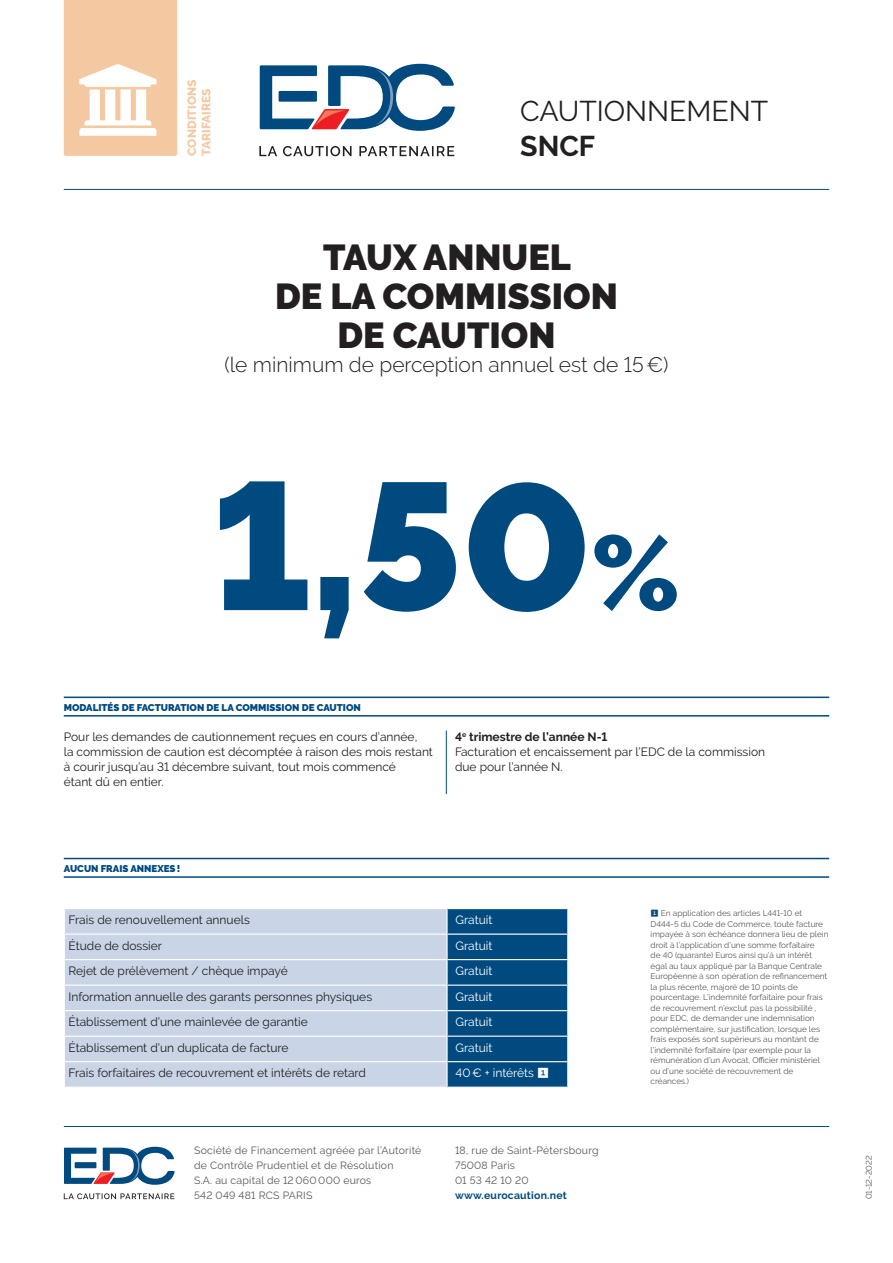
<style>
.page{position:relative;width:893px;height:1263px;background:#fff}
.page>*{position:absolute;margin:0;border:0;box-sizing:border-box;transform-origin:0 0}
.Titre-EDC-1{font:900 180px "Raleway";color:#004a7f}
.Titre-EDC-1-2{font:900 36px/39px "Raleway";color:#231f20;text-align:center}
.Titre-EDC-Petit{font:28.5px "Raleway";color:#231f20}
.Titre-EDC-Petit-2{font:700 28.5px "Raleway";color:#231f20}
.Chapo-EDC{font:300 21px "Raleway";color:#231f20}
.Texte-Encadré-EDC{font:12px/15px "Raleway";color:#231f20}
.Texte-Encadré-EDC-2{font:12px "Raleway";color:#fff}
.Texte-Encadré-EDC-3{font:700 12px "Raleway";color:#231f20}
.Texte-Courant-EDC{font:800 12px "Raleway";letter-spacing:.01em;color:#f4c8a1}
.Texte-infos-EDC{font:10.5px "Raleway";letter-spacing:.02em;color:#57585a}
.Texte-infos-EDC-2{font:700 10.5px "Raleway";letter-spacing:.02em;color:#004a7f}
.Titre-Encadré-EDC{font:900 9.75px "Raleway";color:#004a7f}
.Texte-mentions{font:8.25px/10.5px "Raleway";color:#57585a}
.s1{font-size:105px}
.s2{font-family:"Whitney Index Black Square Bd"}
.s3{font-family:"Whitney Index Black Square Bd";color:#004a7f}
</style>
<div class="page">
<hr style="left:64px;top:696px;width:765px;height:2px;background:#004a7f">
<hr style="left:64px;top:715px;width:765px;height:1px;background:#004a7f">
<hr style="left:64px;top:189px;width:765px;height:1px;background:#004a7f">
<hr style="left:446px;top:730px;width:1px;height:64px;background:#004a7f">
<hr style="left:64px;top:1126px;width:765px;height:1px;background:#004a7f">
<hr style="left:64px;top:858px;width:765px;height:1px;background:#004a7f">
<hr style="left:64px;top:876px;width:765px;height:2px;background:#004a7f">
<div style="left:64px;top:908px;width:383px;height:26px;background:#c9d5e6"></div>
<div style="left:65px;top:935px;width:381px;height:152px;background:#c9d5e6"></div>
<hr style="left:64px;top:908px;width:383px;height:1px;background:#fff">
<hr style="left:446px;top:909px;width:2px;height:24px;background:#fff">
<hr style="left:64px;top:933px;width:383px;height:2px;background:#fff">
<hr style="left:64px;top:959px;width:383px;height:1px;background:#fff">
<hr style="left:64px;top:984px;width:383px;height:2px;background:#fff">
<hr style="left:64px;top:1010px;width:383px;height:1px;background:#fff">
<hr style="left:64px;top:1035px;width:383px;height:2px;background:#fff">
<hr style="left:64px;top:1061px;width:383px;height:1px;background:#fff">
<svg style="left:64px;top:909px;width:1px;height:25px"></svg>
<svg style="left:447px;top:909px;width:121px;height:178px;background:#0d5385"></svg>
<svg style="left:260px;top:64px;width:195px;height:67px"></svg>
<svg style="left:259px;top:146px;width:195px;height:10px"></svg>
<svg style="left:64px;top:1147px;width:111px;height:38px"></svg>
<svg style="left:64px;top:1193px;width:110px;height:6px"></svg>
<div style="left:64px;top:0;width:113px;height:156px;background:#f4c8a1"></div>
<p class="Texte-Courant-EDC" style="left:185px;top:156px;width:78px;rotate:-90deg">CONDITIONS</p>
<p class="Texte-Courant-EDC" style="left:199px;top:156px;width:69px;rotate:-90deg">TARIFAIRES</p>
<p class="Titre-EDC-Petit" style="left:520px;top:95px;width:250px">CAUTIONNEMENT</p>
<p class="Titre-EDC-Petit-2" style="left:520px;top:130px;width:77px">SNCF</p>
<p class="Titre-EDC-1-2" style="left:323px;top:238px;width:249px">TAUX ANNUEL</p>
<p class="Titre-EDC-1-2" style="left:275px;top:277px;width:344px">DE LA COMMISSION<br>DE CAUTION</p>
<p class="Chapo-EDC" style="left:224px;top:352px;width:446px">(le minimum de perception annuel est de 15€)</p>
<p class="Titre-EDC-1" style="left:212px;top:442px;width:469px">1,50<span class="s1">%</span></p>
<p class="Titre-Encadré-EDC" style="left:64px;top:702px;width:299px">MODALITÉS DE FACTURATION DE LA COMMISSION DE CAUTION</p>
<p class="Texte-Encadré-EDC" style="left:64px;top:729px;width:355px">Pour les demandes de cautionnement reçues en cours d’année,</p>
<p class="Texte-Encadré-EDC" style="left:64px;top:744px;width:371px">la commission de caution est décomptée à raison des mois restant à courir jusqu’au 31 décembre suivant, tout mois commencé</p>
<p class="Texte-Encadré-EDC" style="left:64px;top:774px;width:101px">étant dû en entier.</p>
<p class="Texte-Encadré-EDC-3" style="left:455px;top:730px;width:154px">4<sup>e</sup> trimestre de l’année N-1</p>
<p class="Texte-Encadré-EDC" style="left:455px;top:744px;width:312px">Facturation et encaissement par l’EDC de la commission</p>
<p class="Texte-Encadré-EDC" style="left:455px;top:759px;width:109px">due pour l’année N.</p>
<p class="Titre-Encadré-EDC" style="left:64px;top:863px;width:118px">AUCUN FRAIS ANNEXES!</p>
<p class="Texte-Encadré-EDC" style="left:69px;top:912px;width:183px">Frais de renouvellement annuels</p>
<p class="Texte-Encadré-EDC-2" style="left:456px;top:913px;width:38px">Gratuit</p>
<p class="Texte-Encadré-EDC" style="left:69px;top:938px;width:95px">Étude de dossier</p>
<p class="Texte-Encadré-EDC-2" style="left:456px;top:938px;width:38px">Gratuit</p>
<p class="Texte-Encadré-EDC" style="left:69px;top:963px;width:221px">Rejet de prélèvement / chèque impayé</p>
<p class="Texte-Encadré-EDC-2" style="left:456px;top:964px;width:38px">Gratuit</p>
<p class="Texte-Encadré-EDC" style="left:69px;top:989px;width:305px">Information annuelle des garants personnes physiques</p>
<p class="Texte-Encadré-EDC-2" style="left:456px;top:989px;width:38px">Gratuit</p>
<p class="Texte-Encadré-EDC" style="left:69px;top:1014px;width:241px">Établissement d’une mainlevée de garantie</p>
<p class="Texte-Encadré-EDC-2" style="left:456px;top:1015px;width:38px">Gratuit</p>
<p class="Texte-Encadré-EDC" style="left:69px;top:1040px;width:221px">Établissement d’un duplicata de facture</p>
<p class="Texte-Encadré-EDC-2" style="left:456px;top:1040px;width:38px">Gratuit</p>
<p class="Texte-Encadré-EDC" style="left:69px;top:1065px;width:299px">Frais forfaitaires de recouvrement et intérêts de retard</p>
<p class="Texte-Encadré-EDC-2" style="left:456px;top:1066px;width:95px">40€ + intérêts <span class="s2">1</span></p>
<p class="Texte-infos-EDC" style="left:194px;top:1144px;width:229px">Société de Financement agréée par l’Autorité</p>
<p class="Texte-infos-EDC" style="left:194px;top:1159px;width:201px">de Contrôle Prudentiel et de Résolution</p>
<p class="Texte-infos-EDC" style="left:194px;top:1174px;width:179px">S.A. au capital de 12060000 euros</p>
<p class="Texte-infos-EDC" style="left:194px;top:1189px;width:120px">542 049 481 RCS PARIS</p>
<p class="Texte-infos-EDC" style="left:455px;top:1144px;width:145px">18, rue de Saint-Pétersbourg</p>
<p class="Texte-infos-EDC" style="left:455px;top:1159px;width:61px">75008 Paris</p>
<p class="Texte-infos-EDC" style="left:455px;top:1174px;width:75px">01 53 42 10 20</p>
<p class="Texte-infos-EDC-2" style="left:455px;top:1189px;width:113px">www.eurocaution.net</p>
<p class="Texte-mentions" style="left:651px;top:908px;width:179px"><span class="s3">1</span> En application des articles L441-10 et D444-5 du Code de Commerce, toute facture impayée à son échéance donnera lieu de plein droit à l’application d’une somme forfaitaire<br>de 40 (quarante) Euros ainsi qu’à un intérêt égal au taux appliqué par la Banque Centrale Européenne à son opération de refinancement la plus récente, majoré de 10 points de pourcentage. L’indemnité forfaitaire pour frais de recouvrement n’exclut pas la possibilité , pour EDC, de demander une indemnisation complémentaire, sur justification, lorsque les frais exposés sont supérieurs au montant de l’indemnité forfaitaire (par exemple pour la rémunération d’un Avocat, Officier ministériel ou d’une société de recouvrement de créances.)</p>
<p class="Texte-mentions" style="left:863px;top:1199px;width:45px;rotate:-90deg">01-12-2022</p>
</div>
